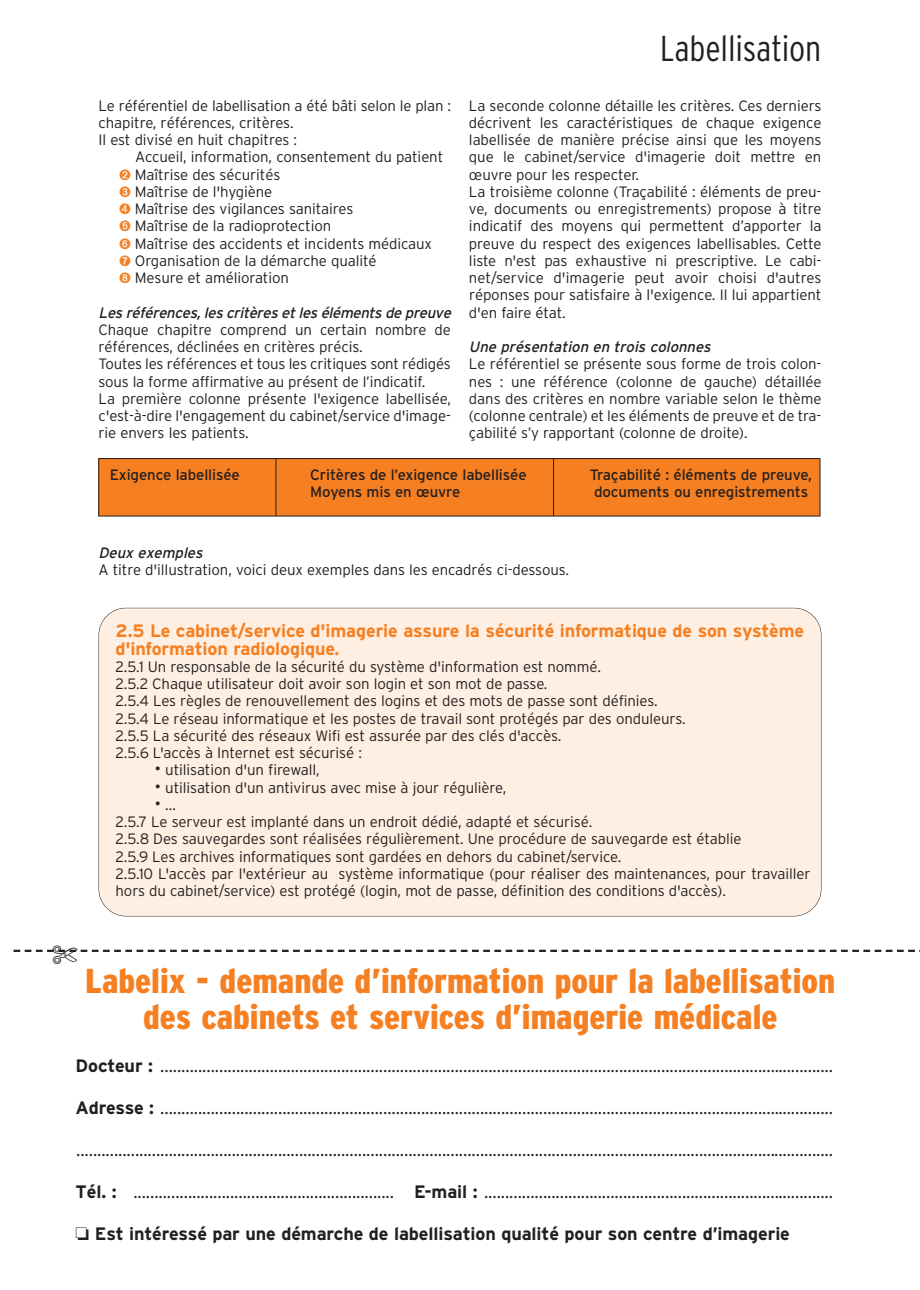
<style>
.page{position:relative;width:920px;height:1290px;background:#fff}
.page>*{position:absolute;margin:0;border:0;box-sizing:border-box;transform-origin:0 0}
.t1{font:300 condensed 36px "Interstate";letter-spacing:-.005em;color:#231f20}
.t2{font:900 condensed 34.5px/36.3px "Interstate";color:#f57f21;text-align:center;scale:1.05 1}
.t3{font:300 18px "Interstate";color:#231f20}
.t4{font:700 18px/17.2px "Interstate";letter-spacing:-.005em;color:#f57f21}
.t5{font:700 18px "Interstate";letter-spacing:-.005em;color:#231f20}
.t6{font:300 15px/17.2px "Interstate";letter-spacing:-.005em;color:#231f20}
.t7{font:15px "Interstate";letter-spacing:-.005em;color:#231f20}
.t8{font:italic 15px "Interstate";color:#231f20}
.s1{color:#f57f21}
.s2{font-size:18px}
.s3{font-size:15px}
.s4{font-weight:700}
</style>
<div class="page">
<div style="left:99px;top:608px;width:722px;height:308px;background:#feefe2;border-radius:27px"></div>
<div style="left:99px;top:459px;width:721px;height:57px;background:#f57f21"></div>
<div style="left:99px;top:458px;width:721px;height:58px;border:1px solid #231f20"></div>
<hr style="left:276px;top:458px;width:1px;height:58px;background:#231f20">
<hr style="left:553px;top:458px;width:1px;height:58px;background:#231f20">
<svg style="left:13px;top:949px;width:907px;height:3px"></svg>
<p class="t6" style="left:99px;top:97px;width:354px">Le référentiel de labellisation a été bâti selon le plan : chapitre, références, critères.<br>Il est divisé en huit chapitres :</p>
<p class="t6" style="left:119px;top:148px;width:326px;text-indent:16px">Accueil, information, consentement du patient <span class="s1">➋</span> Maîtrise des sécurités<br><span class="s1">➌</span> Maîtrise de l'hygiène<br><span class="s1">➍</span> Maîtrise des vigilances sanitaires<br><span class="s1">➎</span> Maîtrise de la radioprotection<br><span class="s1">➏</span> Maîtrise des accidents et incidents médicaux <span class="s1">➐</span> Organisation de la démarche qualité<br><span class="s1">➑</span> Mesure et amélioration</p>
<p class="t8" style="left:99px;top:304px;width:356px">Les références, les critères et les éléments de preuve</p>
<p class="t6" style="left:99px;top:321px;width:354px">Chaque chapitre comprend un certain nombre de références, déclinées en critères précis.<br>Toutes les références et tous les critiques sont rédigés sous la forme affirmative au présent de l’indicatif.<br>La première colonne présente l'exigence labellisée, c'est-à-dire l'engagement du cabinet/service d'image&shy;rie envers les patients.</p>
<h1 class="t1" style="left:660px;top:27px;width:163px">Labellisation</h1>
<p class="t6" style="left:469px;top:97px;width:354px">La seconde colonne détaille les critères. Ces derniers décrivent les caractéristiques de chaque exigence labellisée de manière précise ainsi que les moyens que le cabinet/service d'imagerie doit mettre en œuvre pour les respecter.<br>La troisième colonne (Traçabilité : éléments de preu&shy;ve, documents ou enregistrements) propose à titre indicatif des moyens qui permettent d’apporter la preuve du respect des exigences labellisables. Cette liste n'est pas exhaustive ni prescriptive. Le cabi&shy;net/service d'imagerie peut avoir choisi d'autres réponses pour satisfaire à l'exigence. Il lui appartient d'en faire état.</p>
<p class="t8" style="left:469px;top:338px;width:246px">Une présentation en trois colonnes</p>
<p class="t6" style="left:469px;top:355px;width:354px;text-align:justify">Le référentiel se présente sous forme de trois colon&shy;nes : une référence (colonne de gauche) détaillée dans des critères en nombre variable selon le thème (colonne centrale) et les éléments de preuve et de tra&shy;çabilité s’y rapportant (colonne de droite).</p>
<p class="t7" style="left:110px;top:466px;width:132px">Exigence labellisée</p>
<p class="t7" style="left:310px;top:466px;width:218px">Critères de l’exigence labellisée</p>
<p class="t7" style="left:590px;top:466px;width:224px">Traçabilité : éléments de preuve,</p>
<p class="t7" style="left:310px;top:483px;width:152px">Moyens mis en œuvre</p>
<p class="t7" style="left:594px;top:483px;width:216px">documents ou enregistrements</p>
<p class="t8" style="left:99px;top:544px;width:108px">Deux exemples</p>
<p class="t6" style="left:99px;top:561px;width:472px">A titre d'illustration, voici deux exemples dans les encadrés ci-dessous.</p>
<p class="t4" style="left:116px;top:622px;width:690px">2.5 Le cabinet/service d'imagerie assure la sécurité informatique de son système d'information radiologique.</p>
<p class="t6" style="left:116px;top:658px;width:572px">2.5.1 Un responsable de la sécurité du système d'information est nommé.<br>2.5.2 Chaque utilisateur doit avoir son login et son mot de passe.<br>2.5.4 Les règles de renouvellement des logins et des mots de passe sont définies.<br>2.5.4 Le réseau informatique et les postes de travail sont protégés par des onduleurs.<br>2.5.5 La sécurité des réseaux Wifi est assurée par des clés d'accès.<br>2.5.6 L'accès à Internet est sécurisé :</p>
<p class="t6" style="left:154px;top:761px;width:167px"><span class="s2">•</span> utilisation d'un firewall,</p>
<p class="t6" style="left:154px;top:779px;width:353px"><span class="s2">•</span> utilisation d'un antivirus avec mise à jour régulière,</p>
<p class="t3" style="left:154px;top:793px;width:23px">• <span class="s3">…</span></p>
<p class="t6" style="left:116px;top:813px;width:697px">2.5.7 Le serveur est implanté dans un endroit dédié, adapté et sécurisé.<br>2.5.8 Des sauvegardes sont réalisées régulièrement. Une procédure de sauvegarde est établie<br>2.5.9 Les archives informatiques sont gardées en dehors du cabinet/service.<br>2.5.10 L'accès par l'extérieur au système informatique (pour réaliser des maintenances, pour travailler hors du cabinet/service) est protégé (login, mot de passe, définition des conditions d'accès).</p>
<h2 class="t2" style="left:85px;top:963px;width:716px">Labelix - demande d’information pour la labellisation des cabinets et services d’imagerie médicale</h2>
<p class="t3" style="left:76px;top:1055px;width:759px"><span class="s4">Docteur :</span> ................................................................................................................................................................</p>
<p class="t3" style="left:76px;top:1097px;width:759px"><span class="s4">Adresse :</span> ................................................................................................................................................................</p>
<p class="t3" style="left:76px;top:1139px;width:758px">....................................................................................................................................................................................</p>
<p class="t3" style="left:76px;top:1181px;width:759px"><span class="s4">Tél. :</span> .............................................................. <span class="s4">E-mail :</span> ...................................................................................</p>
<p class="t5" style="left:76px;top:1223px;width:716px">❏ Est intéressé par une démarche de labellisation qualité pour son centre d’imagerie</p>
</div>
